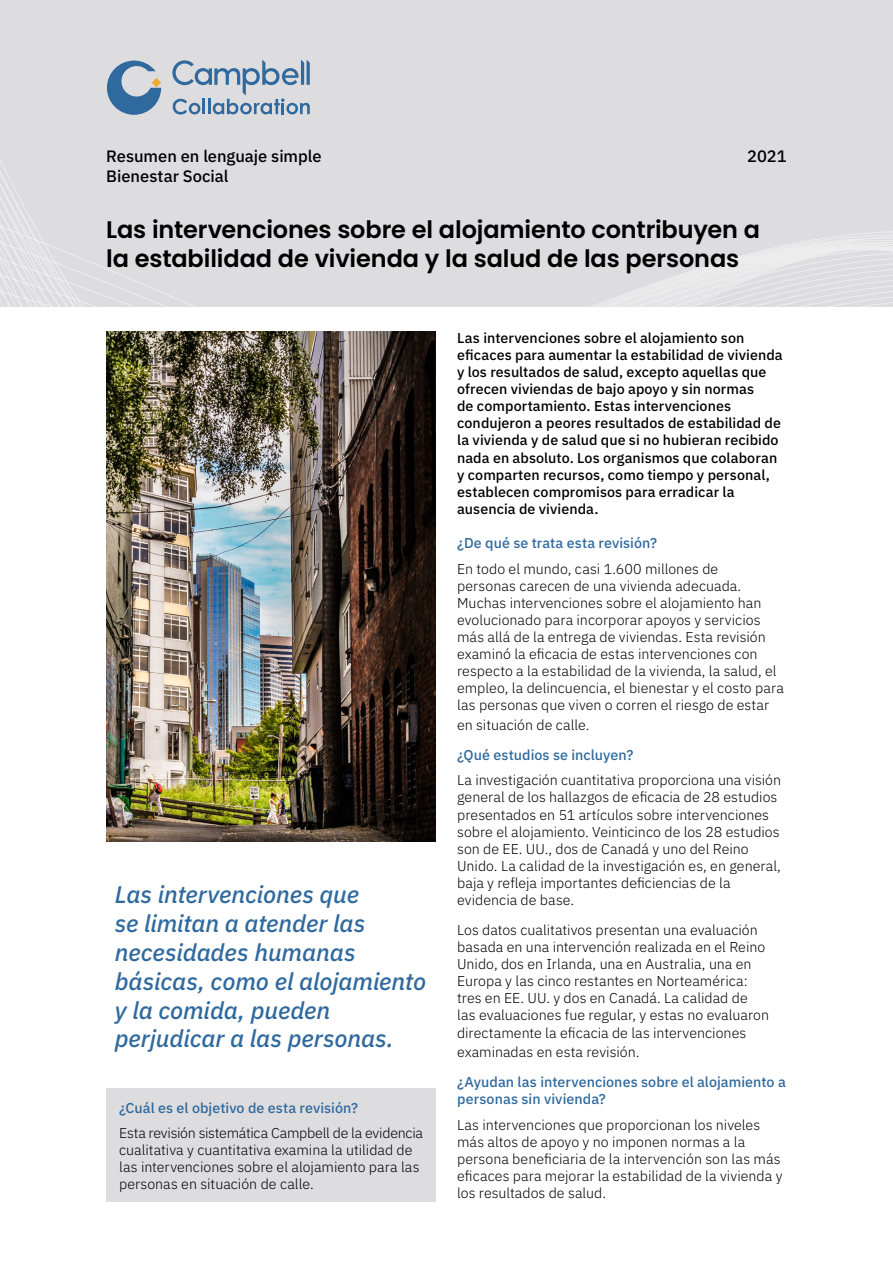
<style>
.page{position:relative;width:893px;height:1263px;background:#fff}
.page>*{position:absolute;margin:0;border:0;box-sizing:border-box;transform-origin:0 0}
.t1{font:italic 500 24px/28.8px "IBM Plex Sans";letter-spacing:-.005em;color:#2f699e}
.t2{font:600 24px/28.8px "Poppins";letter-spacing:-.005em;color:#000}
.t3{font:500 16.5px "IBM Plex Sans";letter-spacing:-.005em;color:#000}
.t4{font:300 14.25px/17.1px "IBM Plex Sans";color:#000}
.t5{font:500 14.25px/17.1px "IBM Plex Sans";letter-spacing:.005em;color:#000}
.t6{font:500 14.25px/17.1px "IBM Plex Sans";letter-spacing:.005em;color:#2f699e}
</style>
<div class="page">
<div style="left:0;top:0;width:893px;height:306px;background:#dddddf"></div>
<svg style="left:0;top:160px;width:893px;height:172px"></svg>
<div style="left:106px;top:1089px;width:330px;height:113px;background:#dddddf"></div>
<svg style="left:107px;top:61px;width:54px;height:54px"></svg>
<svg style="left:172px;top:60px;width:138px;height:55px"></svg>
<img style="left:106px;top:332px;width:330px;height:510px">
<p class="t3" style="left:106px;top:143px;width:217px">Resumen en lenguaje simple</p>
<p class="t3" style="left:747px;top:143px;width:41px">2021</p>
<p class="t3" style="left:106px;top:163px;width:124px">Bienestar Social</p>
<h1 class="t2" style="left:106px;top:215px;width:655px">Las intervenciones sobre el alojamiento contribuyen a la estabilidad de vivienda y la salud de las personas</h1>
<h1 class="t1" style="left:115px;top:878px;width:313px">Las intervenciones que<br>se limitan a atender las necesidades humanas básicas, como el alojamiento y la comida, pueden perjudicar a las personas.</h1>
<p class="t6" style="left:119px;top:1098px;width:241px">¿Cuál es el objetivo de esta revisión?</p>
<p class="t4" style="left:119px;top:1123px;width:305px">Esta revisión sistemática Campbell de la evidencia cualitativa y cuantitativa examina la utilidad de las intervenciones sobre el alojamiento para las personas en situación de calle.</p>
<p class="t5" style="left:457px;top:328px;width:327px">Las intervenciones sobre el alojamiento son eficaces para aumentar la estabilidad de vivienda y los resultados de salud, excepto aquellas que ofrecen viviendas de bajo apoyo y sin normas<br>de comportamiento. Estas intervenciones condujeron a peores resultados de estabilidad de la vivienda y de salud que si no hubieran recibido nada en absoluto. Los organismos que colaboran y comparten recursos, como tiempo y personal, establecen compromisos para erradicar la ausencia de vivienda.</p>
<p class="t6" style="left:457px;top:533px;width:201px">¿De qué se trata esta revisión?</p>
<p class="t4" style="left:457px;top:559px;width:328px">En todo el mundo, casi 1.600 millones de<br>personas carecen de una vivienda adecuada.<br>Muchas intervenciones sobre el alojamiento han evolucionado para incorporar apoyos y servicios más allá de la entrega de viviendas. Esta revisión examinó la eficacia de estas intervenciones con respecto a la estabilidad de la vivienda, la salud, el empleo, la delincuencia, el bienestar y el costo para las personas que viven o corren el riesgo de estar</p>
<p class="t4" style="left:457px;top:715px;width:134px">en situación de calle.</p>
<p class="t6" style="left:457px;top:745px;width:178px">¿Qué estudios se incluyen?</p>
<p class="t4" style="left:457px;top:770px;width:326px">La investigación cuantitativa proporciona una visión general de los hallazgos de eficacia de 28 estudios presentados en 51 artículos sobre intervenciones sobre el alojamiento. Veinticinco de los 28 estudios son de EE. UU., dos de Canadá y uno del Reino Unido. La calidad de la investigación es, en general, baja y refleja importantes deficiencias de la evidencia de base.</p>
<p class="t4" style="left:457px;top:920px;width:313px">Los datos cualitativos presentan una evaluación basada en una intervención realizada en el Reino Unido, dos en Irlanda, una en Australia, una en Europa y las cinco restantes en Norteamérica: tres en EE. UU. y dos en Canadá. La calidad de las evaluaciones fue regular, y estas no evaluaron directamente la eficacia de las intervenciones</p>
<p class="t4" style="left:457px;top:1042px;width:184px">examinadas en esta revisión.</p>
<p class="t6" style="left:457px;top:1072px;width:330px">¿Ayudan las intervenciones sobre el alojamiento a personas sin vivienda?</p>
<p class="t4" style="left:457px;top:1115px;width:327px">Las intervenciones que proporcionan los niveles más altos de apoyo y no imponen normas a la persona beneficiaria de la intervención son las más eficaces para mejorar la estabilidad de la vivienda y los resultados de salud.</p>
</div>
